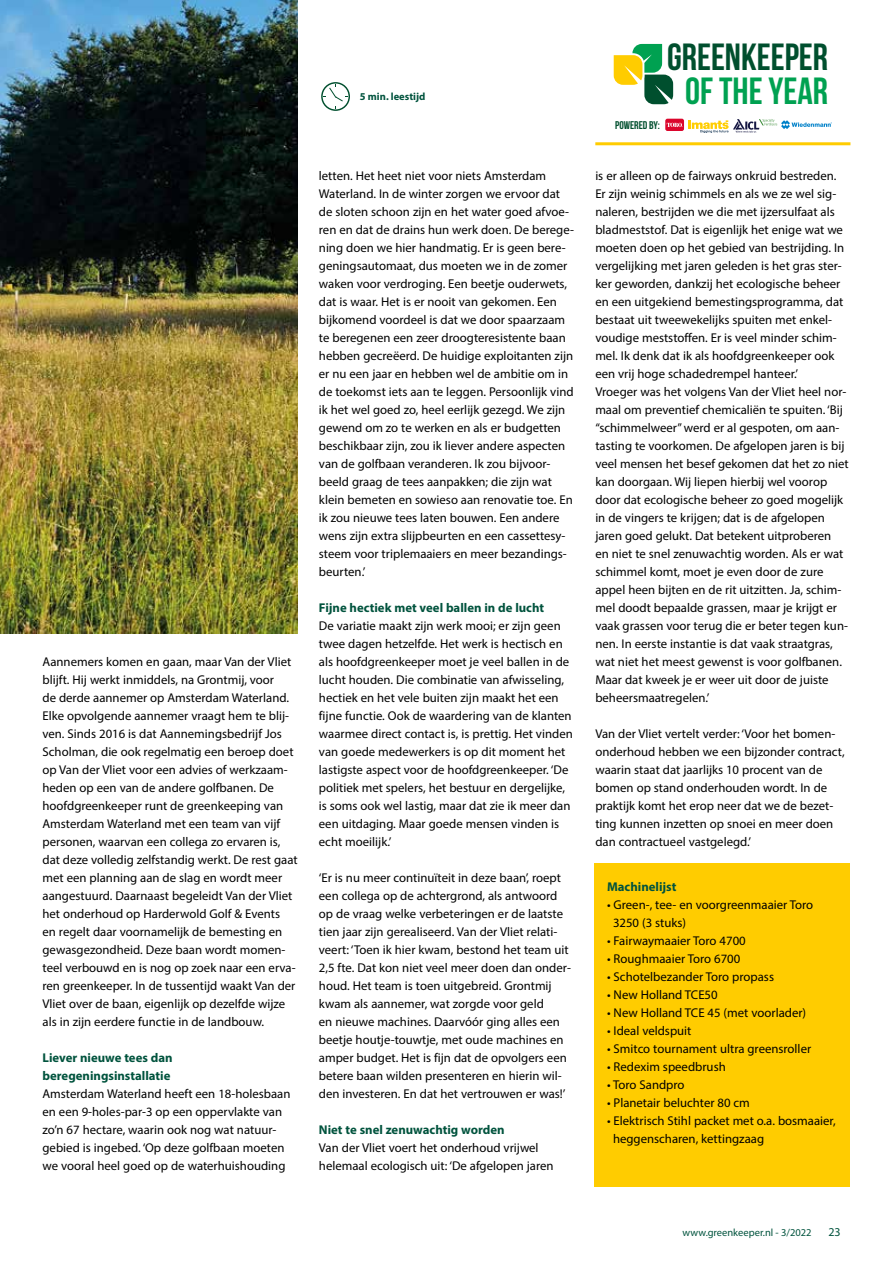
<style>
.page{position:relative;width:893px;height:1263px;background:#fff}
.page>*{position:absolute;margin:0;border:0;box-sizing:border-box;transform-origin:0 0}
.t1{font:37.8px "Bebas Neue";color:#004f2e}
.t2{font:37.8px "Bebas Neue";color:#00a151}
.t3{font:12.75px/18px "Myriad Pro";color:#000}
.t4{font:700 12.75px/18px "Myriad Pro";color:#00533d}
.t5{font:12px "Myriad Pro";color:#00533d}
.t6{font:11.25px "Bebas Neue";color:#004f2e}
.t7{font:10.5px "Myriad Pro";color:#00533d}
.t8{font:700 10.5px "Myriad Pro";color:#00533d}
</style>
<div class="page">
<hr style="left:595px;top:142px;width:255px;height:3px;background:#fc0">
<img style="left:0;top:0;width:298px;height:634px">
<svg style="left:321px;top:82px;width:29px;height:29px"></svg>
<div style="left:594px;top:863px;width:255px;height:323px;background:#fc0"></div>
<svg style="left:613px;top:44px;width:60px;height:60px"></svg>
<div style="left:665px;top:119px;width:19px;height:12px;background:#db052c;border-radius:2px"></div>
<svg style="left:667px;top:123px;width:15px;height:4px"></svg>
<svg style="left:689px;top:119px;width:143px;height:14px"></svg>
<p class="t3" style="left:43px;top:653px;width:257px">Aannemers komen en gaan, maar Van der Vliet blijft. Hij werkt inmiddels, na Grontmij, voor<br>de derde aannemer op Amsterdam Waterland.<br>Elke opvolgende aannemer vraagt hem te blij&shy;ven. Sinds 2016 is dat Aannemingsbedrijf Jos Scholman, die ook regelmatig een beroep doet op Van der Vliet voor een advies of werkzaam&shy;heden op een van de andere golfbanen. De hoofdgreenkeeper runt de greenkeeping van Amsterdam Waterland met een team van vijf personen, waarvan een collega zo ervaren is, dat deze volledig zelfstandig werkt. De rest gaat met een planning aan de slag en wordt meer aangestuurd. Daarnaast begeleidt Van der Vliet het onderhoud op Harderwold Golf &amp; Events<br>en regelt daar voornamelijk de bemesting en gewasgezondheid. Deze baan wordt momen&shy;teel verbouwd en is nog op zoek naar een erva&shy;ren greenkeeper. In de tussentijd waakt Van der Vliet over de baan, eigenlijk op dezelfde wijze als in zijn eerdere functie in de landbouw.</p>
<p class="t4" style="left:43px;top:1048px;width:132px">Liever nieuwe tees dan beregeningsinstallatie</p>
<p class="t3" style="left:43px;top:1085px;width:249px">Amsterdam Waterland heeft een 18-holesbaan en een 9-holes-par-3 op een oppervlakte van zo’n 67 hectare, waarin ook nog wat natuur&shy;gebied is ingebed. ‘Op deze golfbaan moeten we vooral heel goed op de waterhuishouding</p>
<p class="t8" style="left:360px;top:90px;width:67px">5 min. leestijd</p>
<p class="t3" style="left:319px;top:167px;width:257px">letten. Het heet niet voor niets Amsterdam Waterland. In de winter zorgen we ervoor dat de sloten schoon zijn en het water goed afvoe&shy;ren en dat de drains hun werk doen. De berege&shy;ning doen we hier handmatig. Er is geen bere&shy;geningsautomaat, dus moeten we in de zomer waken voor verdroging. Een beetje ouderwets, dat is waar. Het is er nooit van gekomen. Een bijkomend voordeel is dat we door spaarzaam te beregenen een zeer droogteresistente baan hebben gecreëerd. De huidige exploitanten zijn er nu een jaar en hebben wel de ambitie om in de toekomst iets aan te leggen. Persoonlijk vind ik het wel goed zo, heel eerlijk gezegd. We zijn gewend om zo te werken en als er budgetten beschikbaar zijn, zou ik liever andere aspecten van de golfbaan veranderen. Ik zou bijvoor&shy;beeld graag de tees aanpakken; die zijn wat klein bemeten en sowieso aan renovatie toe. En ik zou nieuwe tees laten bouwen. Een andere wens zijn extra slijpbeurten en een cassettesy&shy;steem voor triplemaaiers en meer bezandings&shy;beurten.’</p>
<p class="t4" style="left:319px;top:598px;width:227px">Fijne hectiek met veel ballen in de lucht</p>
<p class="t3" style="left:319px;top:617px;width:255px">De variatie maakt zijn werk mooi; er zijn geen twee dagen hetzelfde. Het werk is hectisch en als hoofdgreenkeeper moet je veel ballen in de lucht houden. Die combinatie van afwisseling, hectiek en het vele buiten zijn maakt het een fijne functie. Ook de waardering van de klanten waarmee direct contact is, is prettig. Het vinden van goede medewerkers is op dit moment het lastigste aspect voor de hoofdgreenkeeper. ‘De politiek met spelers, het bestuur en dergelijke, is soms ook wel lastig, maar dat zie ik meer dan een uitdaging. Maar goede mensen vinden is echt moeilijk.’</p>
<p class="t3" style="left:319px;top:869px;width:253px">‘Er is nu meer continuïteit in deze baan’, roept een collega op de achtergrond, als antwoord op de vraag welke verbeteringen er de laatste tien jaar zijn gerealiseerd. Van der Vliet relati&shy;veert: ‘Toen ik hier kwam, bestond het team uit 2,5 fte. Dat kon niet veel meer doen dan onder&shy;houd. Het team is toen uitgebreid. Grontmij kwam als aannemer, wat zorgde voor geld<br>en nieuwe machines. Daarvóór ging alles een beetje houtje-touwtje, met oude machines en amper budget. Het is fijn dat de opvolgers een betere baan wilden presenteren en hierin wil&shy;den investeren. En dat het vertrouwen er was!’</p>
<p class="t4" style="left:319px;top:1121px;width:187px">Niet te snel zenuwachtig worden</p>
<p class="t3" style="left:319px;top:1139px;width:236px">Van der Vliet voert het onderhoud vrijwel helemaal ecologisch uit: ‘De afgelopen jaren</p>
<p class="t6" style="left:615px;top:119px;width:46px">POWERED BY:</p>
<h1 class="t1" style="left:667px;top:36px;width:162px">GREENKEEPER</h1>
<h1 class="t2" style="left:685px;top:71px;width:144px">OF THE YEAR</h1>
<p class="t3" style="left:595px;top:167px;width:255px">is er alleen op de fairways onkruid bestreden.<br>Er zijn weinig schimmels en als we ze wel sig&shy;naleren, bestrijden we die met ijzersulfaat als bladmeststof. Dat is eigenlijk het enige wat we moeten doen op het gebied van bestrijding. In vergelijking met jaren geleden is het gras ster&shy;ker geworden, dankzij het ecologische beheer en een uitgekiend bemestingsprogramma, dat bestaat uit tweewekelijks spuiten met enkel&shy;voudige meststoffen. Er is veel minder schim&shy;mel. Ik denk dat ik als hoofdgreenkeeper ook een vrij hoge schadedrempel hanteer.’<br>Vroeger was het volgens Van der Vliet heel nor&shy;maal om preventief chemicaliën te spuiten. ‘Bij “schimmelweer” werd er al gespoten, om aan&shy;tasting te voorkomen. De afgelopen jaren is bij veel mensen het besef gekomen dat het zo niet kan doorgaan. Wij liepen hierbij wel voorop door dat ecologische beheer zo goed mogelijk in de vingers te krijgen; dat is de afgelopen jaren goed gelukt. Dat betekent uitproberen<br>en niet te snel zenuwachtig worden. Als er wat schimmel komt, moet je even door de zure appel heen bijten en de rit uitzitten. Ja, schim&shy;mel doodt bepaalde grassen, maar je krijgt er vaak grassen voor terug die er beter tegen kun&shy;nen. In eerste instantie is dat vaak straatgras, wat niet het meest gewenst is voor golfbanen.<br>Maar dat kweek je er weer uit door de juiste beheersmaatregelen.’</p>
<p class="t3" style="left:595px;top:725px;width:251px">Van der Vliet vertelt verder: ‘Voor het bomen&shy;onderhoud hebben we een bijzonder contract, waarin staat dat jaarlijks 10 procent van de bomen op stand onderhouden wordt. In de praktijk komt het erop neer dat we de bezet&shy;ting kunnen inzetten op snoei en meer doen dan contractueel vastgelegd.’</p>
<p class="t4" style="left:607px;top:877px;width:71px">Machinelijst</p>
<p class="t3" style="left:613px;top:896px;width:202px;text-indent:-6px">• Green-, tee- en voorgreenmaaier Toro<br>3250 (3 stuks)</p>
<p class="t3" style="left:607px;top:932px;width:140px">• Fairwaymaaier Toro 4700</p>
<p class="t3" style="left:607px;top:950px;width:135px">• Roughmaaier Toro 6700</p>
<p class="t3" style="left:607px;top:968px;width:169px">• Schotelbezander Toro propass</p>
<p class="t3" style="left:607px;top:986px;width:112px">• New Holland TCE50</p>
<p class="t3" style="left:607px;top:1004px;width:201px">• New Holland TCE 45 (met voorlader)</p>
<p class="t3" style="left:607px;top:1022px;width:86px">• Ideal veldspuit</p>
<p class="t3" style="left:607px;top:1040px;width:206px">• Smitco tournament ultra greensroller</p>
<p class="t3" style="left:607px;top:1058px;width:120px">• Redexim speedbrush</p>
<p class="t3" style="left:607px;top:1076px;width:79px">• Toro Sandpro</p>
<p class="t3" style="left:607px;top:1094px;width:144px">• Planetair beluchter 80 cm</p>
<p class="t3" style="left:613px;top:1112px;width:224px;text-indent:-6px">• Elektrisch Stihl packet met o.a. bosmaaier, heggenscharen, kettingzaag</p>
<p class="t7" style="left:683px;top:1226px;width:130px">www.greenkeeper.nl - 3/2022</p>
<p class="t5" style="left:828px;top:1224px;width:14px">23</p>
</div>
